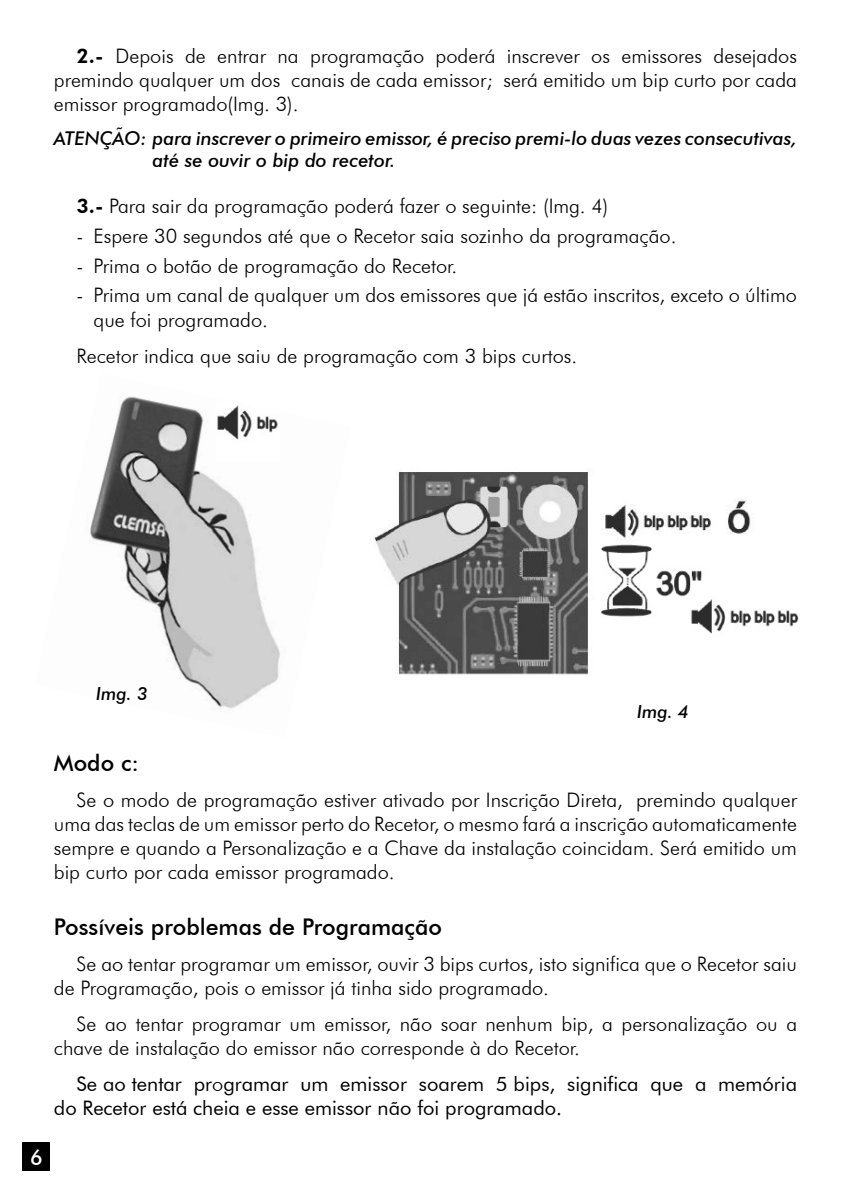
<style>
.page{position:relative;width:851px;height:1191px;background:#fff}
.page>*{position:absolute;margin:0;border:0;box-sizing:border-box;transform-origin:0 0}
.t1{font:500 23px "Futura BT";color:#000}
.t2{font:500 21px "Futura BT";color:#fff}
.t3{font:300 20px/24px "Futura BT";color:#000}
.t4{font:20px/24px "Futura BT";color:#000}
.t5{font:italic 500 19px/22px "Futura BT";color:#000}
.t6{font:italic 500 18px "Futura BT";color:#000}
.s1{font-weight:800}
.s2{font-weight:300}
</style>
<div class="page">
<div style="left:22px;top:1142px;width:29px;height:29px;background:#000"></div>
<img style="left:90px;top:396px;width:191px;height:313px">
<img style="left:374px;top:471px;width:379px;height:204px">
<img style="left:601px;top:541px;width:112px;height:80px">
<img style="left:690px;top:595px;width:109px;height:60px">
<img style="left:216px;top:402px;width:63px;height:59px">
<p class="t3" style="left:54px;top:44px;width:744px;text-align:justify;text-indent:23px"><span class="s1">2.-</span> Depois de entrar na programação poderá inscrever os emissores desejados premindo qualquer um dos canais de cada emissor; será emitido um bip curto por cada emissor programado(Img. 3).</p>
<p class="t5" style="left:152px;top:127px;width:646px;text-indent:-99px">ATENÇÃO: para inscrever o primeiro emissor, é preciso premi-lo duas vezes consecutivas, até se ouvir o bip do recetor.</p>
<p class="t3" style="left:77px;top:194px;width:533px"><span class="s1">3.-</span> Para sair da programação poderá fazer o seguinte: (Img. 4)</p>
<p class="t3" style="left:77px;top:224px;width:601px">- Espere 30 segundos até que o Recetor saia sozinho da programação.</p>
<p class="t3" style="left:77px;top:253px;width:382px">- Prima o botão de programação do Recetor.</p>
<p class="t3" style="left:93px;top:283px;width:704px;text-indent:-17px">- Prima um canal de qualquer um dos emissores que já estão inscritos, exceto o último que foi programado.</p>
<p class="t3" style="left:77px;top:343px;width:502px">Recetor indica que saiu de programação com 3 bips curtos.</p>
<p class="t6" style="left:96px;top:682px;width:53px">Img. 3</p>
<p class="t6" style="left:637px;top:700px;width:53px">Img. 4</p>
<p class="t2" style="left:30px;top:1144px;width:14px">6</p>
<p class="t1" style="left:54px;top:748px;width:87px">Modo c:</p>
<p class="t3" style="left:54px;top:787px;width:744px;text-align:justify;text-indent:23px">Se o modo de programação estiver ativado por Inscrição Direta, premindo qualquer uma das teclas de um emissor perto do Recetor, o mesmo fará a inscrição automaticamente sempre e quando a Personalização e a Chave da instalação coincidam. Será emitido um bip curto por cada emissor programado.</p>
<p class="t1" style="left:54px;top:912px;width:389px">Possíveis problemas de Programação</p>
<p class="t3" style="left:54px;top:951px;width:744px;text-indent:23px">Se ao tentar programar um emissor, ouvir 3 bips curtos, isto significa que o Recetor saiu de Programação, pois o emissor já tinha sido programado.</p>
<p class="t3" style="left:54px;top:1011px;width:744px;text-indent:23px">Se ao tentar programar um emissor, não soar nenhum bip, a personalização ou a chave de instalação do emissor não corresponde à do Recetor.</p>
<p class="t4" style="left:54px;top:1071px;width:744px;text-indent:23px">Se ao tentar pr<span class="s2">o</span>gramar um emissor soarem 5 bips, significa que a memória do Recetor está cheia e esse emissor não foi programado.</p>
</div>
